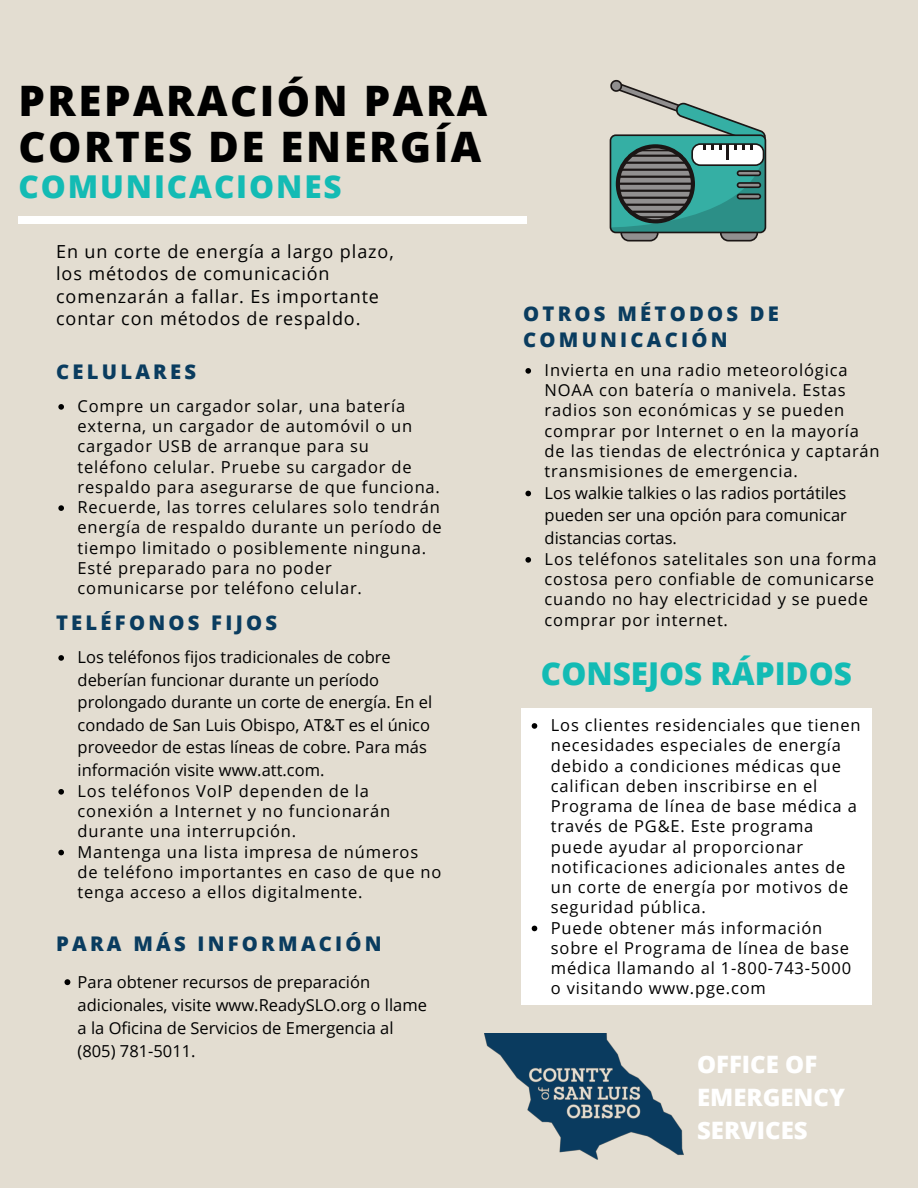
<style>
.page{position:relative;width:918px;height:1188px;background:#e3ddd1}
.page>*{position:absolute;margin:0;border:0;box-sizing:border-box;transform-origin:0 0}
.t1{font:800 42px/46.2px "Open Sans";letter-spacing:.06em;color:#000}
.t2{font:800 31.5px "Open Sans";color:#13bbb4}
.t3{font:800 31.5px "Open Sans";letter-spacing:.06em;color:#13bbb4}
.t4{font:800 24px/32.8px "Open Sans";color:#fff}
.t5{font:800 20.25px/25.8px "Open Sans";letter-spacing:.16em;color:#0a3c5f}
.t6{font:18px/22.5px "Open Sans";letter-spacing:.05em;color:#000}
.t7{font:16.5px/20.2px "Open Sans";letter-spacing:.05em;color:#000}
.t8{font:16.5px/21.3px "Open Sans";color:#000}
</style>
<div class="page">
<svg style="left:58px;top:404px;width:6px;height:6px"></svg>
<svg style="left:58px;top:505px;width:6px;height:6px"></svg>
<div style="left:521px;top:708px;width:351px;height:297px;background:#fff"></div>
<svg style="left:532px;top:723px;width:5px;height:6px"></svg>
<svg style="left:532px;top:926px;width:5px;height:5px"></svg>
<svg style="left:64px;top:979px;width:6px;height:6px"></svg>
<img style="left:484px;top:1033px;width:199px;height:126px">
<svg style="left:58px;top:655px;width:6px;height:6px"></svg>
<svg style="left:58px;top:789px;width:6px;height:6px"></svg>
<svg style="left:58px;top:850px;width:6px;height:5px"></svg>
<svg style="left:610px;top:80px;width:157px;height:162px"></svg>
<svg style="left:525px;top:368px;width:6px;height:6px"></svg>
<svg style="left:525px;top:491px;width:6px;height:5px"></svg>
<svg style="left:525px;top:557px;width:6px;height:6px"></svg>
<div style="left:19px;top:216px;width:508px;height:8px;background:#fff"></div>
<h1 class="t1" style="left:18px;top:76px;width:470px">PREPARACIÓN PARA<br>CORTES DE ENERGÍA</h1>
<h2 class="t3" style="left:18px;top:164px;width:325px">COMUNICACIONES</h2>
<p class="t6" style="left:56px;top:240px;width:339px">En un corte de energía a largo plazo, los métodos de comunicación comenzarán a fallar. Es importante contar con métodos de respaldo.</p>
<p class="t5" style="left:56px;top:358px;width:142px">CELULARES</p>
<p class="t7" style="left:78px;top:395px;width:366px">Compre un cargador solar, una batería externa, un cargador de automóvil o un cargador USB de arranque para su teléfono celular. Pruebe su cargador de respaldo para asegurarse de que funciona.<br>Recuerde, las torres celulares solo tendrán energía de respaldo durante un período de tiempo limitado o posiblemente ninguna.<br>Esté preparado para no poder comunicarse por teléfono celular.</p>
<p class="t5" style="left:523px;top:301px;width:257px">OTROS MÉTODOS DE<br>COMUNICACIÓN</p>
<p class="t7" style="left:545px;top:359px;width:337px;line-height:20.9px">Invierta en una radio meteorológica NOAA con batería o manivela. Estas radios son económicas y se pueden comprar por Internet o en la mayoría de las tiendas de electrónica y captarán transmisiones de emergencia.<br>Los walkie talkies o las radios portátiles pueden ser una opción para comunicar distancias cortas.<br>Los teléfonos satelitales son una forma costosa pero confiable de comunicarse cuando no hay electricidad y se puede comprar por internet.</p>
<p class="t5" style="left:56px;top:610px;width:222px">TELÉFONOS FIJOS</p>
<p class="t8" style="left:78px;top:646px;width:365px">Los teléfonos fijos tradicionales de cobre deberían funcionar durante un período prolongado durante un corte de energía. En el condado de San Luis Obispo, AT&amp;T es el único proveedor de estas líneas de cobre. Para más información visite www.att.com.<br>Los teléfonos VoIP dependen de la conexión a Internet y no funcionarán durante una interrupción.<br>Mantenga una lista impresa de números de teléfono importantes en caso de que no tenga acceso a ellos digitalmente.</p>
<h2 class="t2" style="left:541px;top:652px;width:312px">CONSEJOS RÁPIDOS</h2>
<p class="t7" style="left:551px;top:714px;width:311px">Los clientes residenciales que tienen necesidades especiales de energía debido a condiciones médicas que califican deben inscribirse en el<br>Programa de línea de base médica a través de PG&amp;E. Este programa puede ayudar al proporcionar notificaciones adicionales antes de un corte de energía por motivos de seguridad pública.<br>Puede obtener más información sobre el Programa de línea de base médica llamando al 1-800-743-5000</p>
<p class="t5" style="left:56px;top:931px;width:327px">PARA MÁS INFORMACIÓN</p>
<p class="t8" style="left:78px;top:971px;width:294px">Para obtener recursos de preparación</p>
<p class="t7" style="left:551px;top:978px;width:217px">o visitando www.pge.com</p>
<p class="t8" style="left:78px;top:993px;width:351px;line-height:23px">adicionales, visite www.ReadySLO.org o llame a la Oficina de Servicios de Emergencia al (805) 781-5011.</p>
<h3 class="t4" style="left:697px;top:1047px;width:150px">OFFICE OF<br>EMERGENCY<br>SERVICES</h3>
</div>
